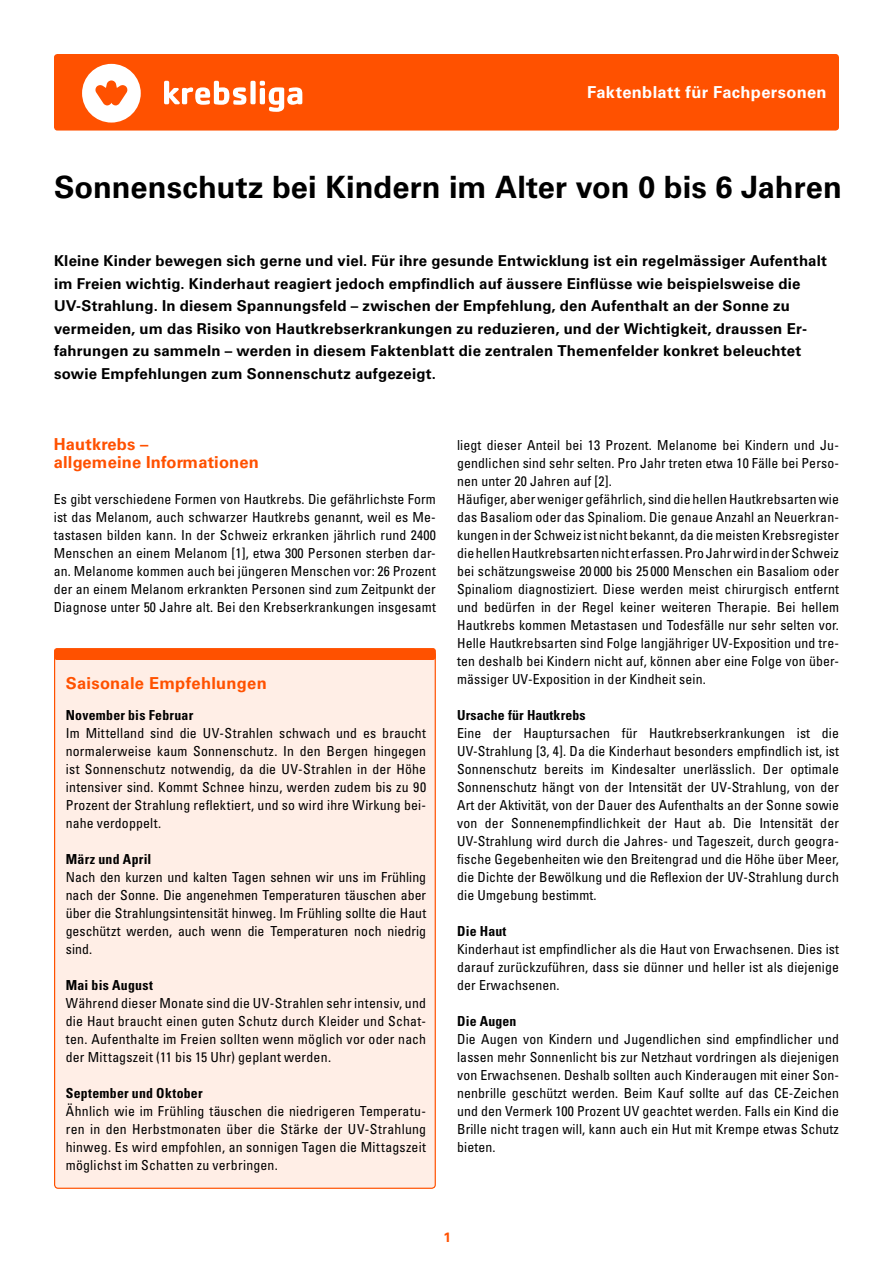
<style>
.page{position:relative;width:893px;height:1263px;background:#fff}
.page>*{position:absolute;margin:0;border:0;box-sizing:border-box;transform-origin:0 0}
.t1{font:700 30.75px "Univers LT Std";letter-spacing:.005em;color:#000}
.t2{font:700 16.5px/18px "Univers LT Std";letter-spacing:.01em;color:#ff5100}
.t3{font:700 16.5px "Univers LT Std";letter-spacing:.02em;color:#fff}
.t4{font:700 15px/22.5px "Univers LT Std";letter-spacing:.015em;color:#000}
.t5{font:condensed 13.8px/18px "Univers LT Std";letter-spacing:.01em;color:#000;text-align:justify}
.t6{font:700 condensed 13.8px "Univers LT Std";letter-spacing:.015em;color:#000}
.t7{font:700 13.5px "Univers LT Std";color:#ff5100}
</style>
<div class="page">
<div style="left:55px;top:651px;width:380px;height:537px;background:#ffeee6;border-radius:4px"></div>
<div style="left:54px;top:54px;width:785px;height:77px;background:#ff5100;border-radius:3px"></div>
<svg style="left:82px;top:64px;width:59px;height:59px"></svg>
<svg style="left:164px;top:81px;width:82px;height:24px"></svg>
<div style="left:250px;top:81px;width:6px;height:23px;background:#fff;border-radius:2px"></div>
<svg style="left:260px;top:81px;width:42px;height:31px"></svg>
<div style="left:55px;top:649px;width:380px;height:10px;background:#ff5100;border-radius:2px"></div>
<div style="left:54px;top:648px;width:382px;height:12px;border:1px solid #ff5100;border-radius:2px"></div>
<p class="t3" style="left:587px;top:83px;width:241px">Faktenblatt für Fachpersonen</p>
<h1 class="t1" style="left:54px;top:169px;width:789px">Sonnenschutz bei Kindern im Alter von 0 bis 6 Jahren</h1>
<p class="t4" style="left:54px;top:250px;width:775px">Kleine Kinder bewegen sich gerne und viel. Für ihre gesunde Entwicklung ist ein regelmässiger Aufenthalt im Freien wichtig. Kinderhaut reagiert jedoch empfindlich auf äussere Einflüsse wie beispielsweise die UV-Strahlung. In diesem Spannungsfeld – zwischen der Empfehlung, den Aufenthalt an der Sonne zu vermeiden, um das Risiko von Hautkrebserkrankungen zu reduzieren, und der Wichtigkeit, draussen Er&shy;fahrungen zu sammeln – werden in diesem Faktenblatt die zentralen Themenfelder konkret beleuchtet sowie Empfehlungen zum Sonnenschutz aufgezeigt.</p>
<p class="t2" style="left:54px;top:435px;width:207px">Hautkrebs –<br>allgemeine Informationen</p>
<p class="t5" style="left:54px;top:490px;width:384px">Es gibt verschiedene Formen von Hautkrebs. Die gefährlichste Form ist das Melanom, auch schwarzer Hautkrebs genannt, weil es Me&shy;tastasen bilden kann. In der Schweiz erkranken jährlich rund 2400<br>Menschen an einem Melanom [1], etwa 300 Personen sterben dar&shy;an. Melanome kommen auch bei jüngeren Menschen vor: 26 Prozent der an einem Melanom erkrankten Personen sind zum Zeitpunkt der Diagnose unter 50 Jahre alt. Bei den Krebserkrankungen insgesamt</p>
<p class="t2" style="left:66px;top:674px;width:203px">Saisonale Empfehlungen</p>
<p class="t6" style="left:66px;top:707px;width:129px">November bis Februar</p>
<p class="t5" style="left:66px;top:724px;width:362px">Im Mittelland sind die UV-Strahlen schwach und es braucht normalerweise kaum Sonnenschutz. In den Bergen hingegen ist Sonnenschutz notwendig, da die UV-Strahlen in der Höhe intensiver sind. Kommt Schnee hinzu, werden zudem bis zu 90<br>Prozent der Strahlung reflektiert, und so wird ihre Wirkung bei&shy;nahe verdoppelt.</p>
<p class="t6" style="left:66px;top:851px;width:87px">März und April</p>
<p class="t5" style="left:66px;top:868px;width:362px">Nach den kurzen und kalten Tagen sehnen wir uns im Frühling nach der Sonne. Die angenehmen Temperaturen täuschen aber über die Strahlungsintensität hinweg. Im Frühling sollte die Haut geschützt werden, auch wenn die Temperaturen noch niedrig sind.</p>
<p class="t6" style="left:66px;top:977px;width:89px">Mai bis August</p>
<p class="t5" style="left:66px;top:994px;width:362px">Während dieser Monate sind die UV-Strahlen sehr intensiv, und die Haut braucht einen guten Schutz durch Kleider und Schat&shy;ten. Aufenthalte im Freien sollten wenn möglich vor oder nach der Mittagszeit (11 bis 15 Uhr) geplant werden.</p>
<p class="t6" style="left:66px;top:1085px;width:138px">September und Oktober</p>
<p class="t5" style="left:66px;top:1102px;width:362px">Ähnlich wie im Frühling täuschen die niedrigeren Temperatu&shy;ren in den Herbstmonaten über die Stärke der UV-Strahlung hinweg. Es wird empfohlen, an sonnigen Tagen die Mittagszeit möglichst im Schatten zu verbringen.</p>
<p class="t5" style="left:457px;top:436px;width:383px;text-align:left">liegt dieser Anteil bei 13 Prozent. Melanome bei Kindern und Ju&shy;gendlichen sind sehr selten. Pro Jahr treten etwa 10 Fälle bei Perso&shy;nen unter 20 Jahren auf [2].<br>Häufiger, aber weniger gefährlich, sind die hellen Hautkrebsarten wie das Basaliom oder das Spinaliom. Die genaue Anzahl an Neuerkran&shy;kungen in der Schweiz ist nicht bekannt, da die meisten Krebsregister die hellen Hautkrebsarten nicht erfassen. Pro Jahr wird in der Schweiz bei schätzungsweise 20 000 bis 25 000 Menschen ein Basaliom oder Spinaliom diagnostiziert. Diese werden meist chirurgisch entfernt und bedürfen in der Regel keiner weiteren Therapie. Bei hellem Hautkrebs kommen Metastasen und Todesfälle nur sehr selten vor.<br>Helle Hautkrebsarten sind Folge langjähriger UV-Exposition und tre&shy;ten deshalb bei Kindern nicht auf, können aber eine Folge von über&shy;mässiger UV-Exposition in der Kindheit sein.</p>
<p class="t6" style="left:457px;top:707px;width:130px">Ursache für Hautkrebs</p>
<p class="t5" style="left:457px;top:724px;width:383px">Eine der Hauptursachen für Hautkrebserkrankungen ist die UV-Strahlung [3, 4]. Da die Kinderhaut besonders empfindlich ist, ist Sonnenschutz bereits im Kindesalter unerlässlich. Der optimale Sonnenschutz hängt von der Intensität der UV-Strahlung, von der Art der Aktivität, von der Dauer des Aufenthalts an der Sonne sowie von der Sonnenempfindlichkeit der Haut ab. Die Intensität der UV-Strahlung wird durch die Jahres- und Tageszeit, durch geogra&shy;fische Gegebenheiten wie den Breitengrad und die Höhe über Meer, die Dichte der Bewölkung und die Reflexion der UV-Strahlung durch die Umgebung bestimmt.</p>
<p class="t6" style="left:457px;top:923px;width:51px">Die Haut</p>
<p class="t5" style="left:457px;top:940px;width:383px">Kinderhaut ist empfindlicher als die Haut von Erwachsenen. Dies ist darauf zurückzuführen, dass sie dünner und heller ist als diejenige der Erwachsenen.</p>
<p class="t6" style="left:457px;top:1013px;width:61px">Die Augen</p>
<p class="t5" style="left:457px;top:1030px;width:383px">Die Augen von Kindern und Jugendlichen sind empfindlicher und lassen mehr Sonnenlicht bis zur Netzhaut vordringen als diejenigen von Erwachsenen. Deshalb sollten auch Kinderaugen mit einer Son&shy;nenbrille geschützt werden. Beim Kauf sollte auf das CE-Zeichen und den Vermerk 100 Prozent UV geachtet werden. Falls ein Kind die Brille nicht tragen will, kann auch ein Hut mit Krempe etwas Schutz bieten.</p>
<p class="t7" style="left:444px;top:1229px;width:9px">1</p>
</div>
